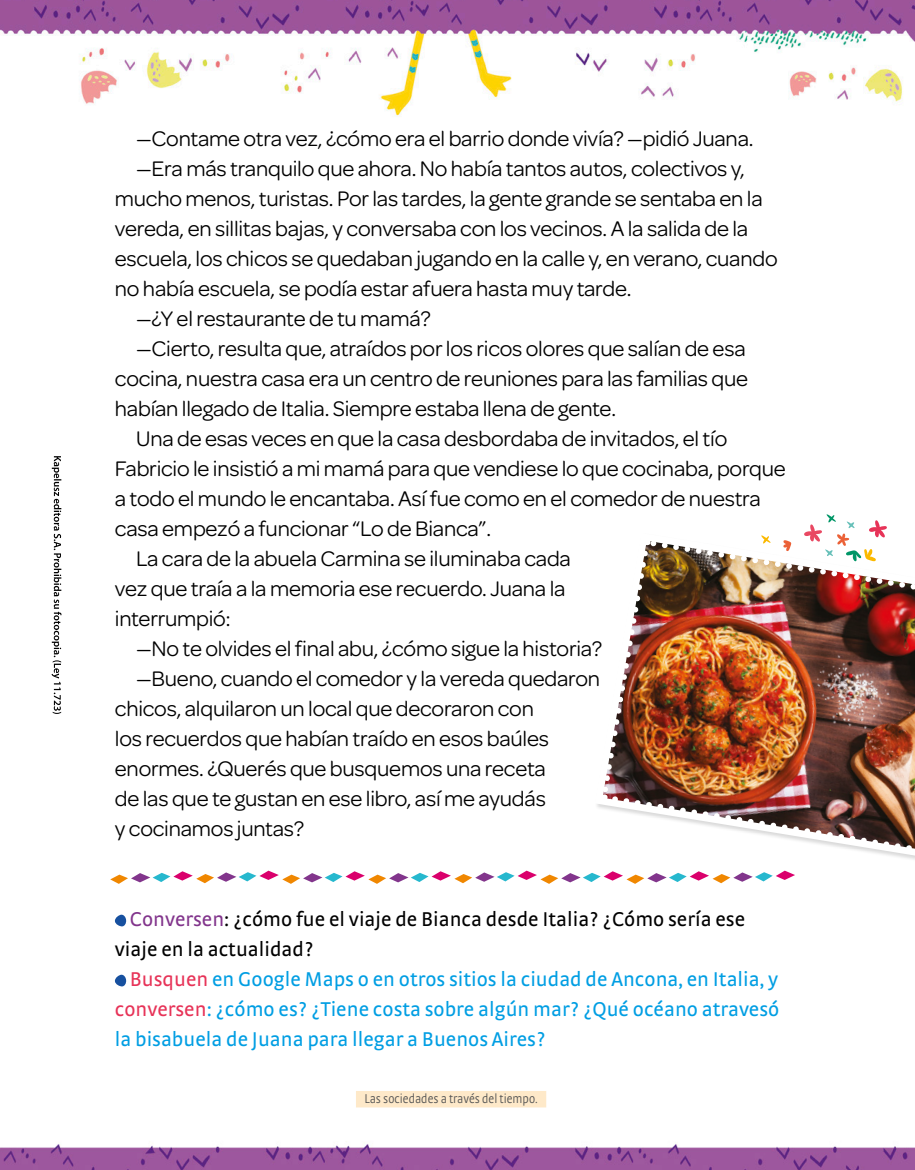
<style>
.page{position:relative;width:915px;height:1170px;background:#fff}
.page>*{position:absolute;margin:0;border:0;box-sizing:border-box;transform-origin:0 0}
.desarrollo_txtCentra{font:22.5px/30px "Omnes";letter-spacing:-.01em;color:#000}
.act_consigna-tic_Min{font:21px/30px "Strada OT";color:#009ee3;text-align:justify}
.act_consigna_Min{font:21px/30px "Strada OT";color:#000}
.Contenidos_curricula{font:300 condensed 13.5px "Strada OT";color:#565655}
.s1{color:#82358c}
.s2{color:#e73358}
</style>
<div class="page">
<img style="left:0;top:1141px;width:914px;height:28px">
<img style="left:0;top:0;width:914px;height:116px">
<svg style="left:110px;top:870px;width:684px;height:13px"></svg>
<svg style="left:115px;top:914px;width:11px;height:12px"></svg>
<svg style="left:115px;top:974px;width:11px;height:12px"></svg>
<img style="left:598px;top:514px;width:317px;height:346px">
<svg style="left:52px;top:456px;width:9px;height:258px"></svg>
<div style="left:356px;top:1090px;width:190px;height:17px;background:#fee9c9"></div>
<p class="desarrollo_txtCentra" style="left:136px;top:122px;width:618px">—Contame otra vez, ¿cómo era el barrio donde vivía? —pidió Juana.</p>
<p class="desarrollo_txtCentra" style="left:115px;top:152px;width:664px;text-indent:21px">—Era más tranquilo que ahora. No había tantos autos, colectivos y, mucho menos, turistas. Por las tardes, la gente grande se sentaba en la vereda, en sillitas bajas, y conversaba con los vecinos. A la salida de la escuela, los chicos se quedaban jugando en la calle y, en verano, cuando no había escuela, se podía estar afuera hasta muy tarde.</p>
<p class="desarrollo_txtCentra" style="left:136px;top:302px;width:296px">—¿Y el restaurante de tu mamá?</p>
<p class="desarrollo_txtCentra" style="left:115px;top:332px;width:634px;text-align:justify;text-indent:21px">—Cierto, resulta que, atraídos por los ricos olores que salían de esa cocina, nuestra casa era un centro de reuniones para las familias que habían llegado de Italia. Siempre estaba llena de gente.</p>
<p class="desarrollo_txtCentra" style="left:115px;top:422px;width:672px;text-indent:21px">Una de esas veces en que la casa desbordaba de invitados, el tío Fabricio le insistió a mi mamá para que vendiese lo que cocinaba, porque a todo el mundo le encantaba. Así fue como en el comedor de nuestra casa empezó a funcionar “Lo de Bianca”.</p>
<p class="desarrollo_txtCentra" style="left:115px;top:542px;width:457px;text-indent:21px">La cara de la abuela Carmina se iluminaba cada vez que traía a la memoria ese recuerdo. Juana la interrumpió:</p>
<p class="desarrollo_txtCentra" style="left:136px;top:632px;width:467px">—No te olvides el final abu, ¿cómo sigue la historia?</p>
<p class="desarrollo_txtCentra" style="left:115px;top:662px;width:486px;text-indent:21px">—Bueno, cuando el comedor y la vereda quedaron chicos, alquilaron un local que decoraron con<br>los recuerdos que habían traído en esos baúles enormes. ¿Querés que busquemos una receta<br>de las que te gustan en ese libro, así me ayudás<br>y cocinamos juntas?</p>
<p class="act_consigna_Min" style="left:115px;top:904px;width:631px;text-indent:15px"><span class="s1">Conversen</span>: ¿cómo fue el viaje de Bianca desde Italia? ¿Cómo sería ese viaje en la actualidad?</p>
<p class="act_consigna-tic_Min" style="left:115px;top:964px;width:665px;text-indent:15px"><span class="s2">Busquen</span> en Google Maps o en otros sitios la ciudad de Ancona, en Italia, y <span class="s2">conversen</span>: ¿cómo es? ¿Tiene costa sobre algún mar? ¿Qué océano atravesó la bisabuela de Juana para llegar a Buenos Aires?</p>
<p class="Contenidos_curricula" style="left:364px;top:1091px;width:175px">Las sociedades a través del tiempo.</p>
</div>
